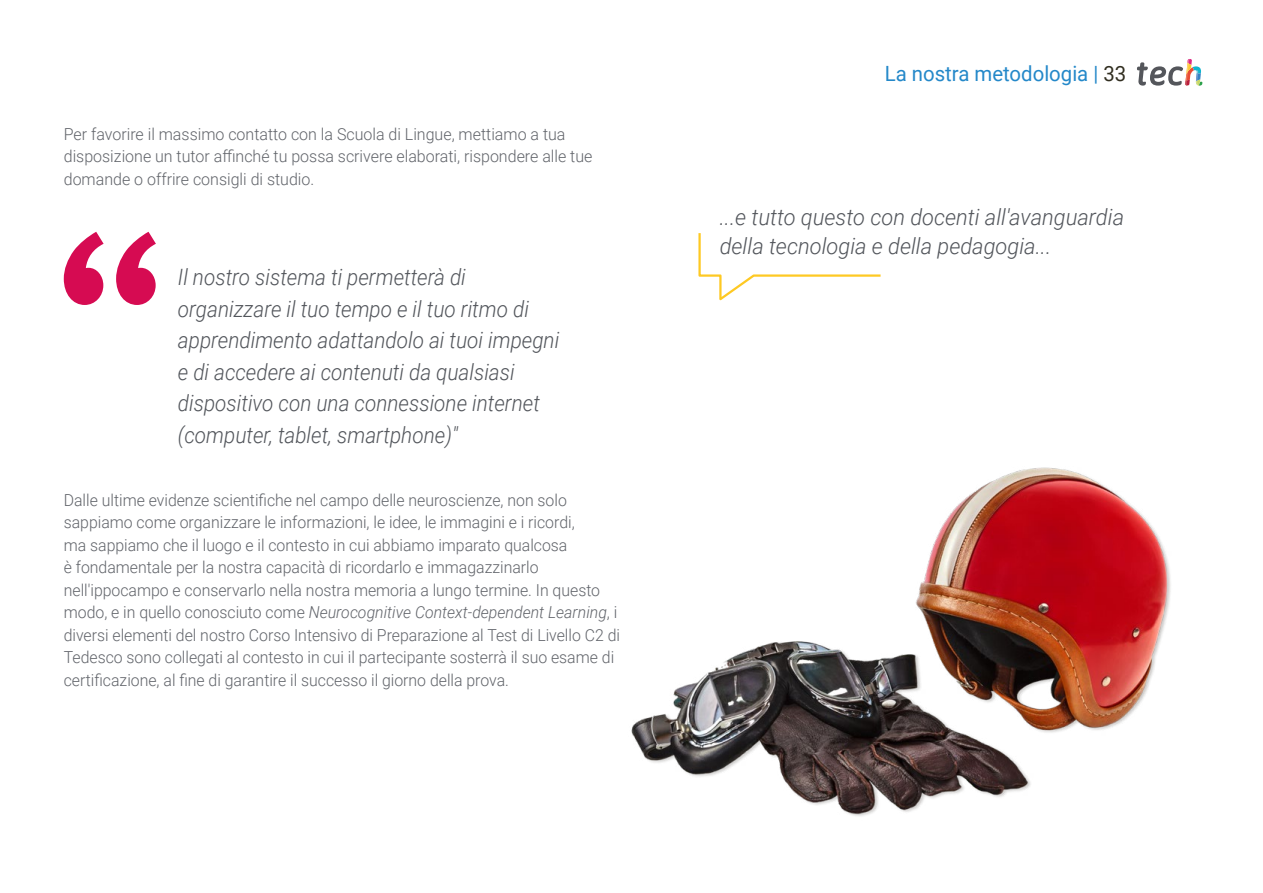
<style>
.page{position:relative;width:1263px;height:893px;background:#fff}
.page>*{position:absolute;margin:0;border:0;box-sizing:border-box;transform-origin:0 0}
.t1{font:italic 300 22.5px/31.5px "Roboto";color:#52555b;scale:.92 1}
.t2{font:italic 300 22.5px/28.5px "Roboto";color:#52555b}
.t3{font:21px "Roboto";color:#2488c9}
.t4{font:300 16.5px/22.5px "Roboto";color:#61646a;scale:.96 1}
.t5{font:300 16.5px/22.5px "Roboto";color:#61646a}
.s1{font-style:italic}
.s2{color:#312e20}
</style>
<div class="page">
<img style="left:631px;top:467px;width:540px;height:349px">
<svg style="left:64px;top:232px;width:92px;height:73px"></svg>
<svg style="left:698px;top:233px;width:183px;height:68px"></svg>
<svg style="left:1137px;top:59px;width:65px;height:27px"></svg>
<p class="t5" style="left:64px;top:122px;width:530px">Per favorire il massimo contatto con la Scuola di Lingue, mettiamo a tua disposizione un tutor affinché tu possa scrivere elaborati, rispondere alle tue domande o offrire consigli di studio.</p>
<h1 class="t1" style="left:178px;top:261px;width:416px">Il nostro sistema ti permetterà di organizzare il tuo tempo e il tuo ritmo di apprendimento adattandolo ai tuoi impegni e di accedere ai contenuti da qualsiasi dispositivo con una connessione internet (computer, tablet, smartphone)"</h1>
<p class="t4" style="left:64px;top:488px;width:581px">Dalle ultime evidenze scientifiche nel campo delle neuroscienze, non solo sappiamo come organizzare le informazioni, le idee, le immagini e i ricordi,<br>ma sappiamo che il luogo e il contesto in cui abbiamo imparato qualcosa<br>è fondamentale per la nostra capacità di ricordarlo e immagazzinarlo nell'ippocampo e conservarlo nella nostra memoria a lungo termine. In questo modo, e in quello conosciuto come <span class="s1">Neurocognitive Context-dependent Learning</span>, i diversi elementi del nostro Corso Intensivo di Preparazione al Test di Livello C2 di Tedesco sono collegati al contesto in cui il partecipante sosterrà il suo esame di certificazione, al fine di garantire il successo il giorno della prova.</p>
<p class="t3" style="left:885px;top:59px;width:243px">La nostra metodologia | <span class="s2">33</span></p>
<h1 class="t2" style="left:720px;top:202px;width:406px">...e tutto questo con docenti all'avanguardia della tecnologia e della pedagogia...</h1>
</div>
